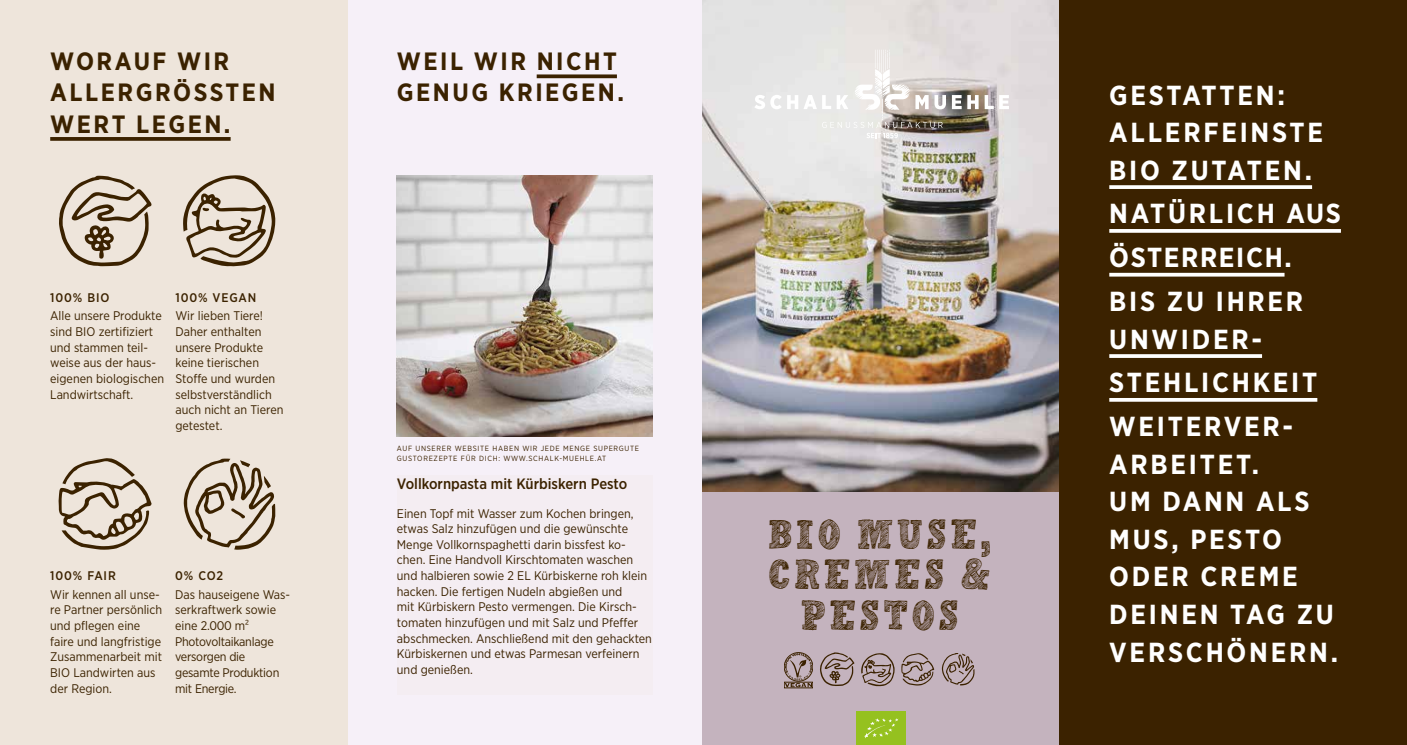
<style>
.page{position:relative;width:1407px;height:745px;background:#fff}
.page>*{position:absolute;margin:0;border:0;box-sizing:border-box;transform-origin:0 0}
.t1{font:42.5px/40.6px "Hand Scribble Sketch Rock";letter-spacing:.1em;color:#3b2200;text-align:center}
.t2{font:700 27.5px/37.5px "Gotham Narrow";letter-spacing:.1em;color:#fff}
.t3{font:700 25px/31.2px "Gotham Narrow";letter-spacing:.1em;color:#3b2200}
.t4{font:500 15px "Gotham Narrow";color:#3b2200}
.t5{font:12.5px/15.6px "Gotham Narrow";color:#3b2200}
.t6{font:12.5px/15.6px "Gotham Narrow";letter-spacing:-.02em;color:#3b2200}
.t7{font:500 12.5px "Gotham Narrow";letter-spacing:.07em;color:#3b2200}
.t8{font:7.5px/10px "Gotham Narrow";letter-spacing:.09em;color:#3b2200}
</style>
<div class="page">
<div style="left:702px;top:491px;width:357px;height:253px;background:#c4b3be"></div>
<img style="left:702px;top:0;width:357px;height:491px">
<div style="left:347px;top:0;width:355px;height:744px;background:#f6f0f8"></div>
<div style="left:1059px;top:0;width:348px;height:744px;background:#3b2200"></div>
<svg style="left:1109px;top:185px;width:203px;height:4px"></svg>
<svg style="left:1109px;top:229px;width:232px;height:4px"></svg>
<hr style="left:1109px;top:273px;width:175px;height:3px;background:#fff">
<svg style="left:1109px;top:354px;width:153px;height:4px"></svg>
<hr style="left:1109px;top:398px;width:208px;height:3px;background:#fff">
<div style="left:0;top:0;width:347px;height:744px;background:#eee5db"></div>
<svg style="left:50px;top:137px;width:181px;height:4px"></svg>
<svg style="left:183px;top:175px;width:92px;height:91px"></svg>
<svg style="left:59px;top:175px;width:93px;height:91px"></svg>
<svg style="left:58px;top:458px;width:94px;height:91px"></svg>
<svg style="left:184px;top:458px;width:91px;height:91px"></svg>
<svg style="left:537px;top:74px;width:80px;height:4px"></svg>
<img style="left:397px;top:175px;width:255px;height:261px">
<svg style="left:861px;top:652px;width:33px;height:33px"></svg>
<svg style="left:820px;top:652px;width:34px;height:33px"></svg>
<svg style="left:901px;top:652px;width:33px;height:33px"></svg>
<svg style="left:942px;top:652px;width:32px;height:33px"></svg>
<div style="left:784px;top:652px;width:29px;height:29px;border:1px solid #3b2200;border-radius:50%"></div>
<div style="left:784px;top:681px;width:29px;height:6px;border:1px solid #3b2200"></div>
<svg style="left:785px;top:653px;width:27px;height:34px"></svg>
<div style="left:856px;top:711px;width:50px;height:33px;background:#95c11f"></div>
<svg style="left:864px;top:718px;width:34px;height:20px"></svg>
<svg style="left:952px;top:95px;width:9px;height:14px"></svg>
<svg style="left:967px;top:95px;width:11px;height:14px"></svg>
<svg style="left:984px;top:95px;width:25px;height:14px"></svg>
<svg style="left:754px;top:50px;width:192px;height:88px;background:#dedcda"></svg>
<div style="left:397px;top:475px;width:255px;height:219px;background:#f4edf2"></div>
<h3 class="t3" style="left:50px;top:45px;width:227px">WORAUF WIR<br>ALLERGRÖSSTEN<br>WERT LEGEN.</h3>
<p class="t7" style="left:50px;top:289px;width:61px">100% BIO</p>
<p class="t5" style="left:50px;top:308px;width:115px">Alle unsere Produkte sind BIO zertifiziert und stammen teil&shy;weise aus der haus&shy;eigenen biologischen<br>Landwirtschaft.</p>
<p class="t7" style="left:175px;top:289px;width:83px">100% VEGAN</p>
<p class="t5" style="left:175px;top:308px;width:110px">Wir lieben Tiere!<br>Daher enthalten unsere Produkte keine tierischen<br>Stoffe und wurden selbstverständlich auch nicht an Tieren getestet.</p>
<p class="t7" style="left:50px;top:567px;width:67px">100% FAIR</p>
<p class="t5" style="left:50px;top:586px;width:113px">Wir kennen all unse&shy;re Partner persönlich und pflegen eine faire und langfristige<br>Zusammenarbeit mit<br>BIO Landwirten aus der Region.</p>
<p class="t7" style="left:175px;top:567px;width:50px">0% CO2</p>
<p class="t6" style="left:175px;top:586px;width:117px">Das hauseigene Was&shy;serkraftwerk sowie eine 2.000 m²<br>Photovoltaikanlage versorgen die gesamte Produktion mit Energie.</p>
<h3 class="t3" style="left:397px;top:45px;width:229px">WEIL WIR NICHT<br>GENUG KRIEGEN.</h3>
<p class="t8" style="left:397px;top:442px;width:244px">AUF UNSERER WEBSITE HABEN WIR JEDE MENGE SUPERGUTE<br>GUSTOREZEPTE FÜR DICH: WWW.SCHALK-MUEHLE.AT</p>
<p class="t4" style="left:397px;top:474px;width:232px">Vollkornpasta mit Kürbiskern Pesto</p>
<p class="t5" style="left:397px;top:504px;width:257px">Einen Topf mit Wasser zum Kochen bringen, etwas Salz hinzufügen und die gewünschte Menge Vollkornspaghetti darin bissfest ko&shy;chen. Eine Handvoll Kirschtomaten waschen und halbieren sowie 2 EL Kürbiskerne roh klein hacken. Die fertigen Nudeln abgießen und<br>mit Kürbiskern Pesto vermengen. Die Kirsch&shy;tomaten hinzufügen und mit Salz und Pfeffer abschmecken. Anschließend mit den gehackten Kürbiskernen und etwas Parmesan verfeinern und genießen.</p>
<h1 class="t1" style="left:768px;top:512px;width:224px">BIO MUSE,<br>CREMES &amp;<br>PESTOS</h1>
<h2 class="t2" style="left:1109px;top:76px;width:215px">GESTATTEN:<br>ALLERFEINSTE<br>BIO ZUTATEN.</h2>
<h2 class="t2" style="left:1109px;top:191px;width:233px;line-height:43.8px">NATÜRLICH AUS<br>ÖSTERREICH.<br>BIS ZU IHRER</h2>
<h2 class="t2" style="left:1109px;top:316px;width:210px;line-height:43.8px">UNWIDER-<br>STEHLICHKEIT<br>WEITERVER-</h2>
<h2 class="t2" style="left:1109px;top:445px;width:230px">ARBEITET.<br>UM DANN ALS<br>MUS, PESTO<br>ODER CREME<br>DEINEN TAG ZU<br>VERSCHÖNERN.</h2>
</div>
